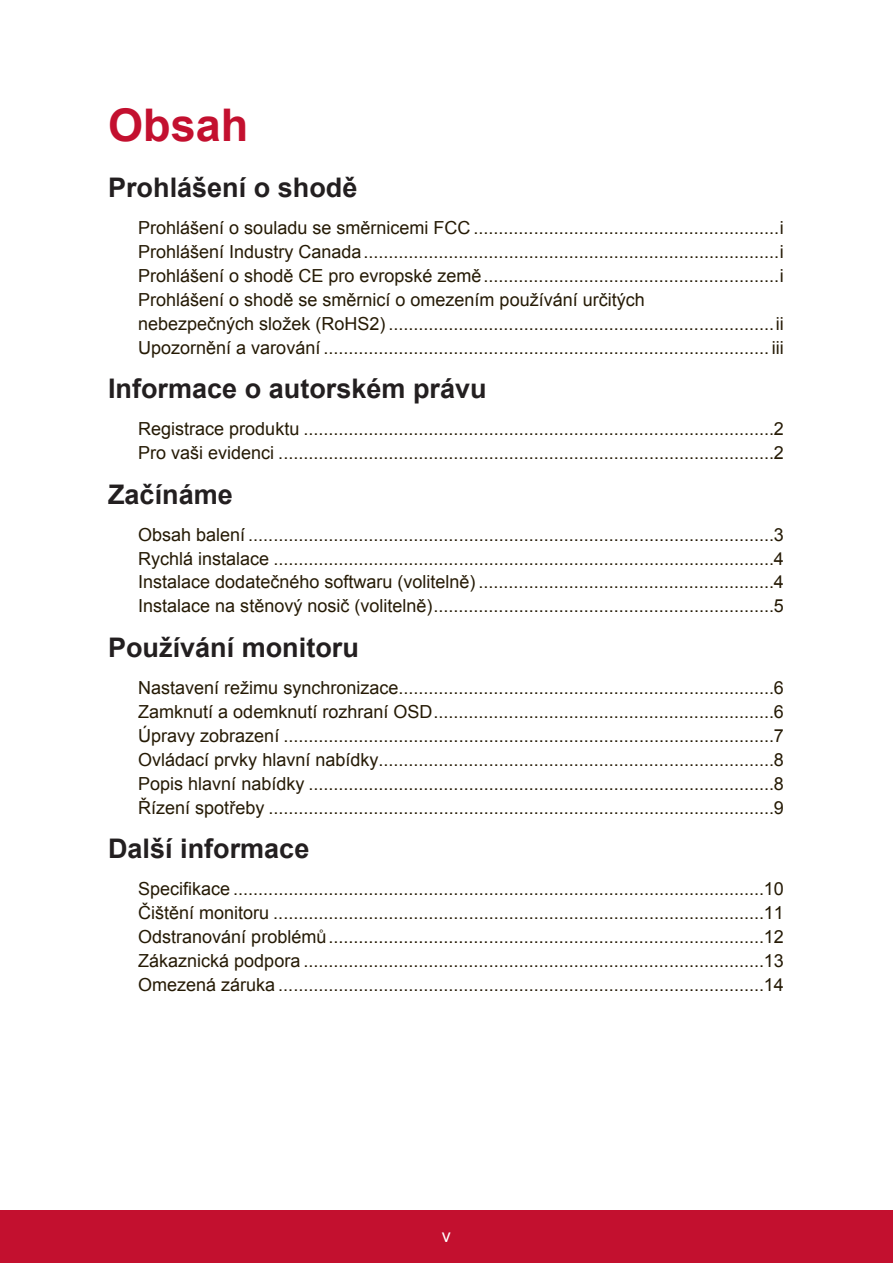
<style>
.page{position:relative;width:893px;height:1263px;background:#fff}
.page>*{position:absolute;margin:0;border:0;box-sizing:border-box;transform-origin:0 0}
.t1{font:700 45px "Arial";color:#c3102f}
.t2{font:700 27px "Arial";color:#231f20}
.t3{font:18px/24px "Arial";color:#251a05;text-align:justify}
.t4{font:18px "Arial";color:#fff}
</style>
<div class="page">
<div style="left:0;top:1210px;width:892px;height:53px;background:#c3102f"></div>
<h1 class="t1" style="left:108px;top:95px;width:142px">Obsah</h1>
<h2 class="t2" style="left:108px;top:170px;width:251px">Prohlášení o shodě</h2>
<p class="t3" style="left:138px;top:216px;width:647px;text-align:left">Prohlášení o souladu se směrnicemi FCC .............................................................i Prohlášení Industry Canada...................................................................................i Prohlášení o shodě CE pro evropské země...........................................................i Prohlášení o shodě se směrnicí o omezením používání určitých<br>nebezpečných složek (RoHS2) .............................................................................ii Upozornění a varování ......................................................................................... iii</p>
<h2 class="t2" style="left:108px;top:371px;width:380px">Informace o autorském právu</h2>
<p class="t3" style="left:138px;top:417px;width:647px">Registrace produktu ..............................................................................................2<br>Pro vaši evidenci ...................................................................................................2</p>
<h2 class="t2" style="left:108px;top:476px;width:126px">Začínáme</h2>
<p class="t3" style="left:138px;top:522px;width:647px">Obsah balení .........................................................................................................3<br>Rychlá instalace ....................................................................................................4<br>Instalace dodatečného softwaru (volitelně) ...........................................................4<br>Instalace na stěnový nosič (volitelně)....................................................................5</p>
<h2 class="t2" style="left:108px;top:629px;width:252px">Používání monitoru</h2>
<p class="t3" style="left:138px;top:676px;width:647px">Nastavení režimu synchronizace...........................................................................6<br>Zamknutí a odemknutí rozhraní OSD....................................................................6<br>Úpravy zobrazení ..................................................................................................7<br>Ovládací prvky hlavní nabídky...............................................................................8<br>Popis hlavní nabídky .............................................................................................8<br>Řízení spotřeby .....................................................................................................9</p>
<h2 class="t2" style="left:108px;top:831px;width:203px">Další informace</h2>
<p class="t3" style="left:138px;top:877px;width:647px">Specifikace ..........................................................................................................10<br>Čištění monitoru ..................................................................................................11<br>Odstranování problémů.......................................................................................12<br>Zákaznická podpora ............................................................................................13<br>Omezená záruka .................................................................................................14</p>
<p class="t4" style="left:442px;top:1223px;width:10px">v</p>
</div>
